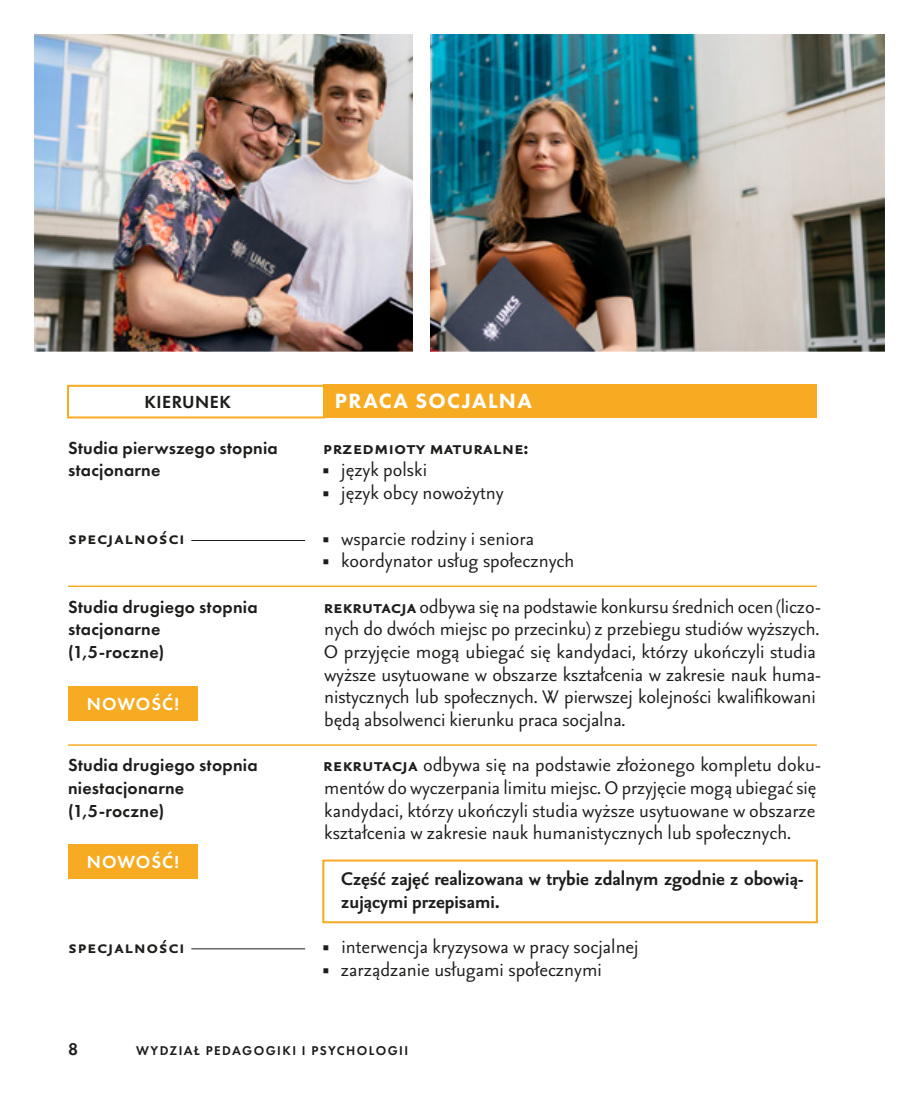
<style>
.page{position:relative;width:919px;height:1106px;background:#fff}
.page>*{position:absolute;margin:0;border:0;box-sizing:border-box;transform-origin:0 0}
.t1{font:22px/22.6px "Seria Sans Pro";letter-spacing:-.005em;color:#1d1d1b}
.t2{font:700 22px/22.6px "Seria Sans Pro";color:#1d1d1b}
.t3{font:700 21.4px "Seria Sans Pro";letter-spacing:.03em;color:#1d1d1b}
.t4{font:800 21.4px "Futura PT";letter-spacing:.065em;color:#fff}
.t5{font:600 18.2px "Futura PT";letter-spacing:.06em;color:#fff}
.t6{font:600 18.2px "Futura PT";letter-spacing:.025em;color:#1d1d1b}
.t7{font:600 18px/22.6px "Futura PT";letter-spacing:.015em;color:#1d1d1b}
.t8{font:600 17.6px "Futura PT";color:#1d1d1b}
.t9{font:600 13.2px "Futura PT";letter-spacing:.11em;color:#1d1d1b}
.s1{font-family:"Arno Pro"}
.s2{font-weight:700}
</style>
<div class="page">
<div style="left:323px;top:384px;width:493px;height:34px;background:#f6ab23"></div>
<div style="left:322px;top:859px;width:495px;height:64px;border:2px solid #f6ab23"></div>
<div style="left:67px;top:385px;width:258px;height:33px;border:2px solid #f6ab23"></div>
<hr style="left:191px;top:540px;width:114px;height:1px;background:#1d1d1b">
<hr style="left:68px;top:585px;width:748px;height:2px;background:#f6ab23">
<div style="left:68px;top:686px;width:130px;height:34px;background:#f6ab23"></div>
<hr style="left:68px;top:744px;width:748px;height:2px;background:#f6ab23">
<div style="left:68px;top:844px;width:130px;height:35px;background:#f6ab23"></div>
<hr style="left:191px;top:948px;width:114px;height:1px;background:#1d1d1b">
<img style="left:34px;top:34px;width:850px;height:317px">
<p class="t6" style="left:144px;top:391px;width:88px">KIERUNEK</p>
<p class="t7" style="left:68px;top:436px;width:211px">Studia pierwszego stopnia stacjonarne</p>
<p class="t3" style="left:68px;top:524px;width:118px">Specjalności</p>
<p class="t7" style="left:68px;top:595px;width:191px">Studia drugiego stopnia stacjonarne (1,5-roczne)</p>
<p class="t5" style="left:87px;top:692px;width:94px">NOWOŚĆ!</p>
<p class="t7" style="left:68px;top:754px;width:191px">Studia drugiego stopnia niestacjonarne (1,5-roczne)</p>
<p class="t5" style="left:87px;top:851px;width:94px">NOWOŚĆ!</p>
<p class="t3" style="left:68px;top:932px;width:118px">specjalności</p>
<p class="t4" style="left:335px;top:388px;width:199px">PRACA SOCJALNA</p>
<p class="t2" style="left:323px;top:435px;width:207px">Przedmioty maturalne:</p>
<p class="t1" style="left:322px;top:458px;width:106px"><span class="s1">■</span> język polski</p>
<p class="t1" style="left:322px;top:480px;width:183px"><span class="s1">■</span> język obcy nowożytny</p>
<p class="t1" style="left:322px;top:526px;width:213px"><span class="s1">■</span> wsparcie rodziny i seniora</p>
<p class="t1" style="left:322px;top:537px;width:500px;line-height:45.4px"><span class="s1">■</span> koordynator usług społecznych<br><span class="s2">Rekrutacja</span> odbywa się na podstawie konkursu średnich ocen (liczo-</p>
<p class="t1" style="left:324px;top:616px;width:499px">nych do dwóch miejsc po przecinku) z przebiegu studiów wyższych.<br>O przyjęcie mogą ubiegać się kandydaci, którzy ukończyli studia wyższe usytuowane w obszarze kształcenia w zakresie nauk huma&shy;nistycznych lub społecznych. W pierwszej kolejności kwalifikowani będą absolwenci kierunku praca socjalna.</p>
<p class="t1" style="left:323px;top:752px;width:500px"><span class="s2">Rekrutacja</span> odbywa się na podstawie złożonego kompletu doku&shy;mentów do wyczerpania limitu miejsc. O przyjęcie mogą ubiegać się kandydaci, którzy ukończyli studia wyższe usytuowane w obszarze kształcenia w zakresie nauk humanistycznych lub społecznych.</p>
<p class="t2" style="left:341px;top:866px;width:464px">Część zajęć realizowana w trybie zdalnym zgodnie z obowią&shy;zującymi przepisami.</p>
<p class="t1" style="left:322px;top:934px;width:318px"><span class="s1">■</span> interwencja kryzysowa w pracy socjalnej</p>
<p class="t1" style="left:322px;top:957px;width:281px"><span class="s1">■</span> zarządzanie usługami społecznymi</p>
<p class="t8" style="left:68px;top:1038px;width:11px">8</p>
<p class="t9" style="left:136px;top:1042px;width:148px">Wydział Pedagogiki</p>
<p class="t9" style="left:302px;top:1042px;width:102px">i Psychologii</p>
</div>
